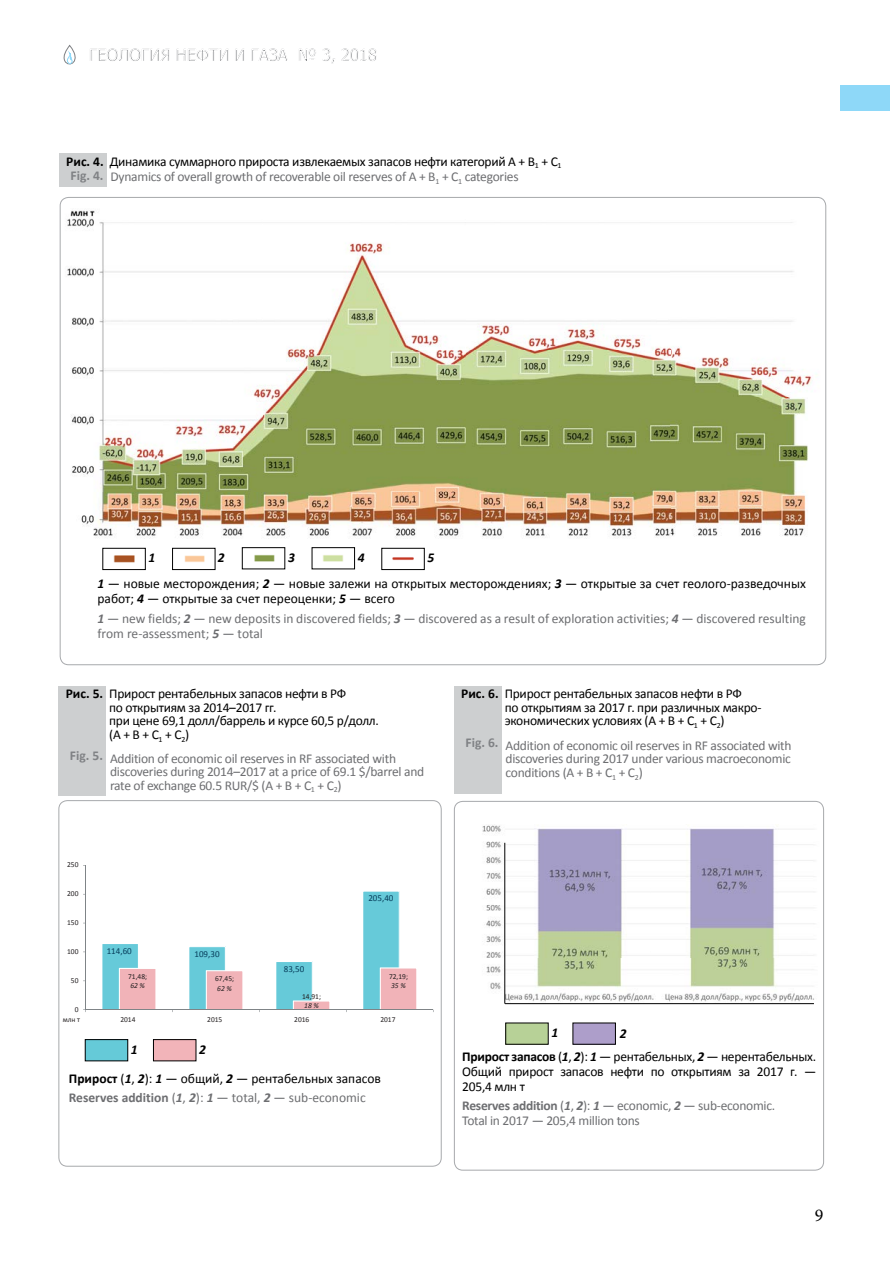
<style>
.page{position:relative;width:890px;height:1264px;background:#fff}
.page>*{position:absolute;margin:0;border:0;box-sizing:border-box;transform-origin:0 0}
.t1{font:18px "Minion Pro";color:#000}
.t2{font:16.5px "Tahoma";color:#808285}
.t3{font:13.5px/13.5px "Calibri";letter-spacing:-.02em;color:#000}
.t4{font:13.5px/13.5px "Calibri";letter-spacing:-.02em;color:#6d6e71}
.t5{font:13.5px/26.5px "Calibri";color:#000}
.t6{font:13.5px/19.2px "Calibri";color:#6d6e71}
.t7{font:700 13.5px "Calibri";color:#808285}
.t8{font:italic 700 13.5px "Calibri";color:#000}
.t9{font:9.15px "Calibri";letter-spacing:.005em;color:#063d5b}
.t10{font:7.5px "Calibri";color:#231f20}
.t11{font:italic 7.5px "Calibri";color:#231f20}
.s1{font-weight:700}
.s2{font-weight:700;color:#808285}
.s3{font-weight:700;font-style:italic}
.s4{color:#000}
.s5{font-weight:700;font-style:italic;color:#000}
.s6{font-weight:700;color:#6d6e71}
.s7{color:#6d6e71}
.s8{font-weight:700;font-style:italic;color:#6d6e71}
</style>
<div class="page">
<svg style="left:63px;top:45px;width:13px;height:20px"></svg>
<div style="left:840px;top:85px;width:50px;height:25px;background:#8ed8f8"></div>
<img style="left:67px;top:210px;width:745px;height:329px">
<div style="left:59px;top:153px;width:48px;height:34px;background:#cdcfd0"></div>
<img style="left:113px;top:555px;width:22px;height:8px">
<div style="left:103px;top:548px;width:42px;height:21px;border:1px solid #000"></div>
<img style="left:184px;top:555px;width:21px;height:7px">
<div style="left:172px;top:548px;width:43px;height:21px;border:1px solid #000"></div>
<img style="left:254px;top:555px;width:21px;height:7px">
<div style="left:242px;top:547px;width:43px;height:22px;border:1px solid #000"></div>
<img style="left:323px;top:555px;width:21px;height:7px">
<div style="left:312px;top:547px;width:43px;height:22px;border:1px solid #000"></div>
<img style="left:392px;top:557px;width:22px;height:3px">
<div style="left:382px;top:548px;width:42px;height:21px;border:1px solid #000"></div>
<div style="left:59px;top:686px;width:47px;height:109px;background:#cdcfd0"></div>
<svg style="left:102px;top:944px;width:54px;height:65px;background:#b6c9d1"></svg>
<svg style="left:189px;top:946px;width:54px;height:63px"></svg>
<svg style="left:276px;top:961px;width:54px;height:48px"></svg>
<svg style="left:363px;top:891px;width:54px;height:118px"></svg>
<hr style="left:85px;top:865px;width:1px;height:144px;background:#7f8487">
<hr style="left:85px;top:1009px;width:348px;height:1px;background:#7f8487">
<img style="left:482px;top:824px;width:333px;height:179px">
<div style="left:454px;top:686px;width:48px;height:107px;background:#cdcfd0"></div>
<div style="left:85px;top:1039px;width:43px;height:21px;background:#65cad8"></div>
<div style="left:85px;top:1039px;width:43px;height:21px;border:1px solid #000"></div>
<div style="left:153px;top:1039px;width:43px;height:21px;background:#f2b4b9"></div>
<div style="left:153px;top:1039px;width:43px;height:21px;border:1px solid #000"></div>
<div style="left:506px;top:1022px;width:42px;height:21px;background:#b7d197"></div>
<hr style="left:504px;top:842px;width:1px;height:161px;background:#000">
<hr style="left:505px;top:1003px;width:309px;height:1px;background:#000">
<div style="left:573px;top:1022px;width:42px;height:21px;background:#ad9eca"></div>
<div style="left:58px;top:800px;width:384px;height:366px;border:1px solid #a7a9ac;border-radius:9px"></div>
<div style="left:454px;top:800px;width:370px;height:370px;border:1px solid #a7a9ac;border-radius:9px"></div>
<p class="t2" style="left:89px;top:44px;width:290px">ГЕОЛОГИЯ НЕФТИ И ГАЗА № 3, 2018</p>
<p class="t3" style="left:71px;top:154px;width:493px;line-height:14.1px;text-indent:-4px"><span class="s1">Рис. 4.</span> Динамика суммарного прироста извлекаемых запасов нефти категорий A + B<sub>1</sub> + C<sub>1<br></sub><span class="s2">Fig. 4.</span></p>
<p class="t4" style="left:111px;top:170px;width:409px">Dynamics of overall growth of recoverable oil reserves of A + B<sub>1</sub> + C<sub>1</sub> categories</p>
<p class="t8" style="left:149px;top:549px;width:8px">1</p>
<p class="t8" style="left:218px;top:548px;width:8px">2</p>
<p class="t8" style="left:288px;top:548px;width:8px">3</p>
<p class="t8" style="left:358px;top:549px;width:8px">4</p>
<p class="t5" style="left:97px;top:544px;width:710px;text-indent:330px"><span class="s3">5<br>1</span> ― новые месторождения; <span class="s3">2</span> ― новые залежи на открытых месторождениях; <span class="s3">3</span> ― открытые за счет геолого‑разведочных</p>
<p class="t6" style="left:97px;top:589px;width:710px"><span class="s4">работ;</span> <span class="s5">4</span> <span class="s4">― открытые за счет переоценки;</span> <span class="s5">5</span> <span class="s4">― всего<br></span><span class="s3">1</span> ― new fields; <span class="s3">2</span> ― new deposits in discovered fields; <span class="s3">3</span> ― discovered as a result of exploration activities; <span class="s3">4</span> ― discovered resulting</p>
<p class="t6" style="left:98px;top:623px;width:167px">from re‑assessment; <span class="s3">5</span> ― total</p>
<p class="t3" style="left:66px;top:687px;width:282px"><span class="s1">Рис. 5.</span> Прирост рентабельных запасов нефти в РФ</p>
<p class="t3" style="left:109px;top:700px;width:271px">по открытиям за 2014–2017 гг.<br>при цене 69,1 долл/баррель и курсе 60,5 р/долл. (А + В + С<sub>1</sub> + С<sub>2</sub>)</p>
<p class="t4" style="left:110px;top:751px;width:316px">Addition of economic oil reserves in RF associated with discoveries during 2014–2017 at a price of 69.1 $/barrel and rate of exchange 60.5 RUR/$ (A + B + C<sub>1</sub> + C<sub>2</sub>)</p>
<p class="t7" style="left:70px;top:746px;width:35px">Fig. 5.</p>
<p class="t10" style="left:67px;top:860px;width:13px">250</p>
<p class="t10" style="left:67px;top:888px;width:13px">200</p>
<p class="t10" style="left:67px;top:917px;width:13px">150</p>
<p class="t10" style="left:67px;top:946px;width:13px">100</p>
<p class="t10" style="left:71px;top:975px;width:9px">50</p>
<p class="t10" style="left:75px;top:1004px;width:5px">0</p>
<p class="t9" style="left:107px;top:945px;width:27px">114,60</p>
<p class="t9" style="left:194px;top:947px;width:27px">109,30</p>
<p class="t10" style="left:128px;top:971px;width:20px">71,48;</p>
<p class="t11" style="left:130px;top:980px;width:16px">62 %</p>
<p class="t10" style="left:215px;top:973px;width:20px">67,45;</p>
<p class="t11" style="left:217px;top:982px;width:16px">62 %</p>
<p class="t9" style="left:284px;top:963px;width:22px">83,50</p>
<p class="t10" style="left:302px;top:991px;width:20px">14,91;</p>
<p class="t11" style="left:304px;top:1000px;width:16px">18 %</p>
<p class="t9" style="left:368px;top:892px;width:27px">205,40</p>
<p class="t10" style="left:389px;top:971px;width:20px">72,19;</p>
<p class="t11" style="left:391px;top:980px;width:16px">35 %</p>
<p class="t10" style="left:63px;top:1014px;width:19px">млн т</p>
<p class="t10" style="left:120px;top:1014px;width:17px">2014</p>
<p class="t10" style="left:207px;top:1014px;width:17px">2015</p>
<p class="t10" style="left:294px;top:1014px;width:17px">2016</p>
<p class="t10" style="left:380px;top:1014px;width:17px">2017</p>
<p class="t8" style="left:131px;top:1040px;width:8px">1</p>
<p class="t8" style="left:199px;top:1040px;width:8px">2</p>
<p class="t5" style="left:69px;top:1068px;width:314px;line-height:19.2px"><span class="s1">Прирост</span> (<span class="s3">1</span>, <span class="s3">2</span>): <span class="s3">1</span> ― общий, <span class="s3">2</span> ― рентабельных запасов<br><span class="s6">Reserves addition</span> <span class="s7">(</span><span class="s8">1</span><span class="s7">,</span> <span class="s8">2</span><span class="s7">):</span> <span class="s8">1</span> <span class="s7">― total,</span> <span class="s8">2</span> <span class="s7">― sub‑economic</span></p>
<p class="t3" style="left:461px;top:687px;width:282px"><span class="s1">Рис. 6.</span> Прирост рентабельных запасов нефти в РФ</p>
<p class="t7" style="left:465px;top:734px;width:35px">Fig. 6.</p>
<p class="t3" style="left:505px;top:700px;width:258px">по открытиям за 2017 г. при различных макро‑ экономических условиях (А + В + С<sub>1</sub> + С<sub>2</sub>)</p>
<p class="t4" style="left:505px;top:738px;width:288px;text-align:justify">Addition of economic oil reserves in RF associated with discoveries during 2017 under various macroeconomic conditions (A + B + C<sub>1</sub> + C<sub>2</sub>)</p>
<p class="t8" style="left:551px;top:1023px;width:8px">1</p>
<p class="t8" style="left:620px;top:1024px;width:8px">2</p>
<p class="t3" style="left:462px;top:1048px;width:355px;line-height:15px;text-align:justify"><span class="s1">Прирост запасов</span> (<span class="s3">1</span>, <span class="s3">2</span>): <span class="s3">1</span> ― рентабельных, <span class="s3">2</span> ― нерентабельных.<br>Общий прирост запасов нефти по открытиям за 2017 г. — 205,4 млн т</p>
<p class="t4" style="left:462px;top:1097px;width:314px;line-height:15px"><span class="s1">Reserves addition</span> (<span class="s3">1</span>, <span class="s3">2</span>): <span class="s3">1</span> ― economic, <span class="s3">2</span> ― sub‑economic.<br>Total in 2017 ― 205,4 million tons</p>
<h1 class="t1" style="left:815px;top:1203px;width:10px">9</h1>
</div>
